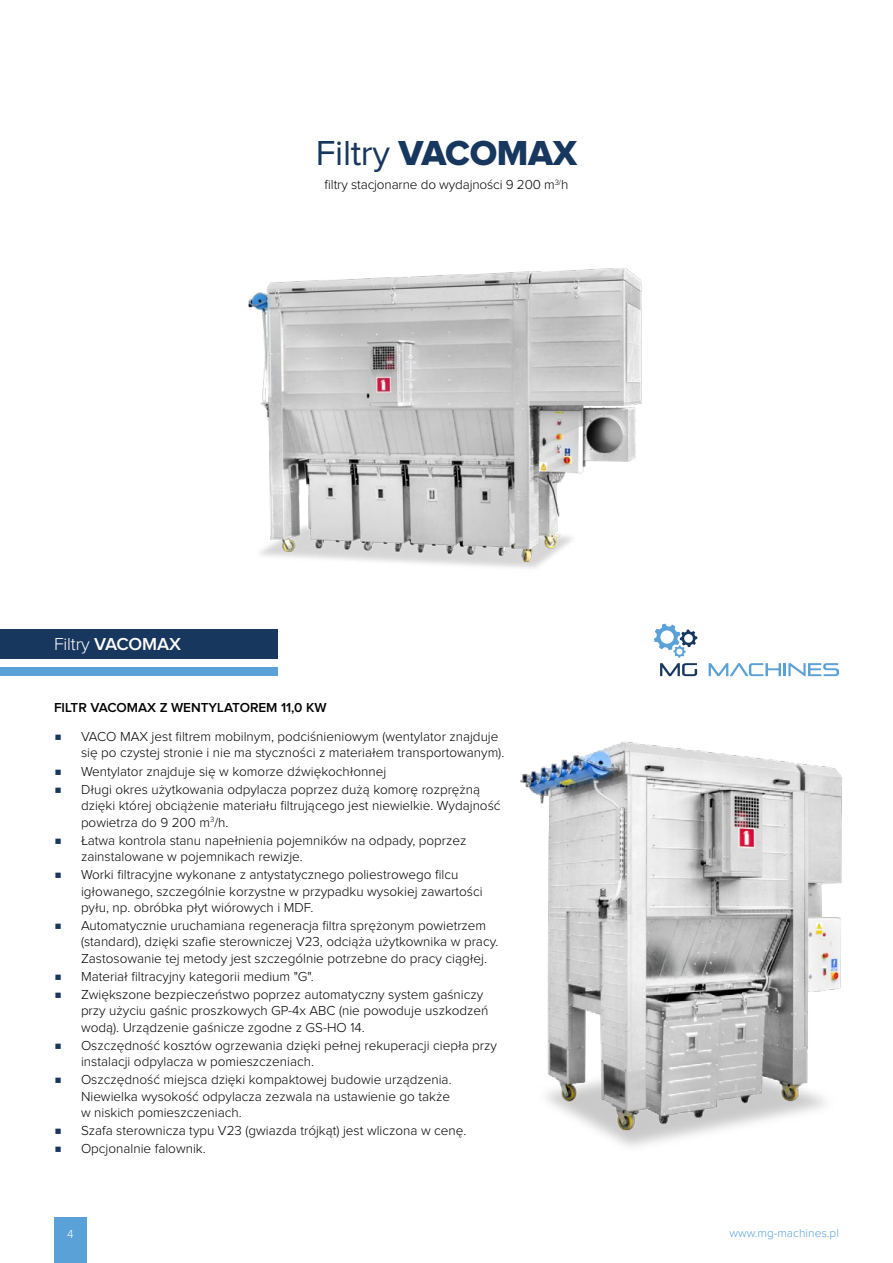
<style>
.page{position:relative;width:893px;height:1263px;background:#fff}
.page>*{position:absolute;margin:0;border:0;box-sizing:border-box;transform-origin:0 0}
.t1{font:36px "Proxima Nova Extrabld";letter-spacing:-.01em;color:#17375f}
.t2{font:600 18px "Proxima Nova";letter-spacing:-.01em;color:#fff}
.t3{font:300 13.5px/16.2px "Proxima Nova";color:#000}
.t4{font:600 13.5px "Proxima Nova";color:#000}
.t5{font:300 12px "Proxima Nova";color:#5aa1d8}
.t6{font:300 12px "Proxima Nova";color:#fff}
.s1{font-family:"Proxima Nova"}
.s2{font-weight:300}
.s3{font-family:"Montserrat";font-weight:700;color:#17375f}
</style>
<div class="page">
<div style="left:54px;top:1218px;width:33px;height:45px;background:#5aa1d8"></div>
<img style="left:520px;top:741px;width:323px;height:406px">
<img style="left:248px;top:268px;width:394px;height:300px">
<svg style="left:709px;top:663px;width:130px;height:13px"></svg>
<svg style="left:654px;top:624px;width:43px;height:52px"></svg>
<div style="left:0;top:668px;width:277px;height:8px;background:#5aa1d8"></div>
<div style="left:0;top:629px;width:277px;height:30px;background:#17375f"></div>
<h1 class="t1" style="left:316px;top:136px;width:263px"><span class="s1">Filtry</span> VACOMAX</h1>
<p class="t3" style="left:325px;top:177px;width:245px">filtry stacjonarne do wydajności 9 200 m<sup>3/</sup>h</p>
<h2 class="t2" style="left:54px;top:635px;width:128px"><span class="s2">Filtry</span> VACOMAX</h2>
<p class="t4" style="left:54px;top:702px;width:274px">FILTR VACOMAX Z WENTYLATOREM 11,0 KW</p>
<p class="t3" style="left:81px;top:729px;width:425px;text-indent:-27px"><span class="s3">■</span> VACO MAX jest filtrem mobilnym, podciśnieniowym (wentylator znajduje się po czystej stronie i nie ma styczności z materiałem transportowanym).</p>
<p class="t3" style="left:54px;top:764px;width:334px"><span class="s3">■</span> Wentylator znajduje się w komorze dźwiękochłonnej</p>
<p class="t3" style="left:81px;top:782px;width:421px;text-indent:-27px"><span class="s3">■</span> Długi okres użytkowania odpylacza poprzez dużą komorę rozprężną dzięki której obciążenie materiału filtrującego jest niewielkie. Wydajność powietrza do 9 200 m<sup>3</sup>/h.</p>
<p class="t3" style="left:81px;top:833px;width:387px;text-indent:-27px"><span class="s3">■</span> Łatwa kontrola stanu napełnienia pojemników na odpady, poprzez zainstalowane w pojemnikach rewizje.</p>
<p class="t3" style="left:81px;top:867px;width:403px;text-indent:-27px"><span class="s3">■</span> Worki filtracyjne wykonane z antystatycznego poliestrowego filcu igłowanego, szczególnie korzystne w przypadku wysokiej zawartości pyłu, np. obróbka płyt wiórowych i MDF.</p>
<p class="t3" style="left:81px;top:918px;width:419px;text-indent:-27px"><span class="s3">■</span> Automatycznie uruchamiana regeneracja filtra sprężonym powietrzem (standard), dzięki szafie sterowniczej V23, odciąża użytkownika w pracy.<br>Zastosowanie tej metody jest szczególnie potrzebne do pracy ciągłej.</p>
<p class="t3" style="left:54px;top:969px;width:261px"><span class="s3">■</span> Materiał filtracyjny kategorii medium "G".</p>
<p class="t3" style="left:81px;top:987px;width:409px;text-indent:-27px"><span class="s3">■</span> Zwiększone bezpieczeństwo poprzez automatyczny system gaśniczy przy użyciu gaśnic proszkowych GP-4x ABC (nie powoduje uszkodzeń wodą). Urządzenie gaśnicze zgodne z GS-HO 14.</p>
<p class="t3" style="left:81px;top:1038px;width:417px;text-indent:-27px"><span class="s3">■</span> Oszczędność kosztów ogrzewania dzięki pełnej rekuperacji ciepła przy instalacji odpylacza w pomieszczeniach.</p>
<p class="t3" style="left:81px;top:1072px;width:372px;text-align:justify;text-indent:-27px"><span class="s3">■</span> Oszczędność miejsca dzięki kompaktowej budowie urządzenia.<br>Niewielka wysokość odpylacza zezwala na ustawienie go także w niskich pomieszczeniach.</p>
<p class="t3" style="left:54px;top:1123px;width:414px"><span class="s3">■</span> Szafa sterownicza typu V23 (gwiazda trójkąt) jest wliczona w cenę.</p>
<p class="t3" style="left:54px;top:1141px;width:153px"><span class="s3">■</span> Opcjonalnie falownik.</p>
<p class="t6" style="left:67px;top:1228px;width:8px">4</p>
<p class="t5" style="left:730px;top:1228px;width:111px">www.mg-machines.pl</p>
</div>
